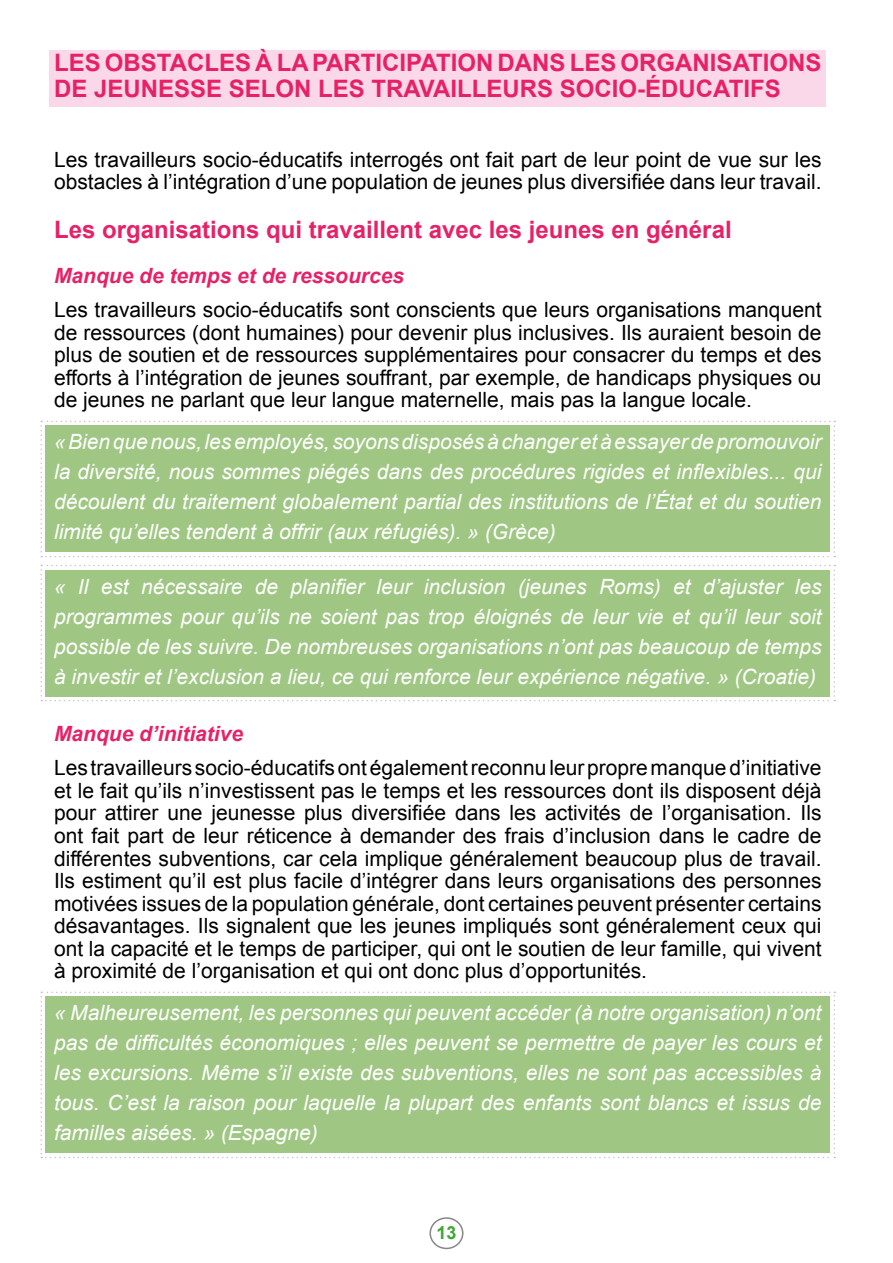
<style>
.page{position:relative;width:893px;height:1263px;background:#fff}
.page>*{position:absolute;margin:0;border:0;box-sizing:border-box;transform-origin:0 0}
.t1{font:700 24px/26px "Arial";color:#e72166}
.t2{font:21px/22.6px "Arial";color:#000;text-align:justify}
.t3{font:italic 21px/30px "Arial";color:#fff;text-align:justify}
.t4{font:italic 700 21px "Arial";color:#e72166}
.t5{font:700 18px "Arial";color:#3fa535}
</style>
<div class="page">
<div style="left:429px;top:1217px;width:34px;height:32px;border:2px solid #000;border-radius:50%"></div>
<div style="left:50px;top:50px;width:776px;height:57px;background:#fad8e9"></div>
<svg style="left:40px;top:421px;width:795px;height:136px;background:#a6cb8c"></svg>
<svg style="left:40px;top:565px;width:795px;height:136px;background:#a6cb8c"></svg>
<svg style="left:40px;top:991px;width:795px;height:167px;background:#a5ca8b"></svg>
<p class="t1" style="left:54px;top:51px;width:769px">LES OBSTACLES À LA PARTICIPATION DANS LES ORGANISATIONS<br>DE JEUNESSE SELON LES TRAVAILLEURS SOCIO-ÉDUCATIFS</p>
<p class="t2" style="left:54px;top:148px;width:769px">Les travailleurs socio-éducatifs interrogés ont fait part de leur point de vue sur les obstacles à l’intégration d’une population de jeunes plus diversifiée dans leur travail.</p>
<p class="t1" style="left:54px;top:217px;width:679px">Les organisations qui travaillent avec les jeunes en général</p>
<p class="t4" style="left:54px;top:262px;width:352px">Manque de temps et de ressources</p>
<p class="t2" style="left:54px;top:299px;width:769px">Les travailleurs socio-éducatifs sont conscients que leurs organisations manquent de ressources (dont humaines) pour devenir plus inclusives. Ils auraient besoin de plus de soutien et de ressources supplémentaires pour consacrer du temps et des efforts à l’intégration de jeunes souffrant, par exemple, de handicaps physiques ou de jeunes ne parlant que leur langue maternelle, mais pas la langue locale.</p>
<p class="t3" style="left:54px;top:427px;width:769px">«Bien que nous, les employés, soyons disposés à changer et à essayer de promouvoir la diversité, nous sommes piégés dans des procédures rigides et inflexibles... qui découlent du traitement globalement partial des institutions de l’État et du soutien limité qu’elles tendent à offrir (aux réfugiés). » (Grèce)</p>
<p class="t3" style="left:54px;top:571px;width:769px">« Il est nécessaire de planifier leur inclusion (jeunes Roms) et d’ajuster les programmes pour qu’ils ne soient pas trop éloignés de leur vie et qu’il leur soit possible de les suivre. De nombreuses organisations n’ont pas beaucoup de temps à investir et l’exclusion a lieu, ce qui renforce leur expérience négative. » (Croatie)</p>
<p class="t4" style="left:54px;top:720px;width:191px">Manque d’initiative</p>
<p class="t2" style="left:54px;top:757px;width:769px">Les travailleurs socio-éducatifs ont également reconnu leur propre manque d’initiative et le fait qu’ils n’investissent pas le temps et les ressources dont ils disposent déjà pour attirer une jeunesse plus diversifiée dans les activités de l’organisation. Ils ont fait part de leur réticence à demander des frais d’inclusion dans le cadre de différentes subventions, car cela implique généralement beaucoup plus de travail.<br>Ils estiment qu’il est plus facile d’intégrer dans leurs organisations des personnes motivées issues de la population générale, dont certaines peuvent présenter certains désavantages. Ils signalent que les jeunes impliqués sont généralement ceux qui ont la capacité et le temps de participer, qui ont le soutien de leur famille, qui vivent à proximité de l’organisation et qui ont donc plus d’opportunités.</p>
<p class="t3" style="left:54px;top:998px;width:769px">« Malheureusement, les personnes qui peuvent accéder (à notre organisation) n’ont pas de difficultés économiques ; elles peuvent se permettre de payer les cours et les excursions. Même s’il existe des subventions, elles ne sont pas accessibles à tous. C’est la raison pour laquelle la plupart des enfants sont blancs et issus de familles aisées. » (Espagne)</p>
<p class="t5" style="left:436px;top:1221px;width:22px">13</p>
</div>
